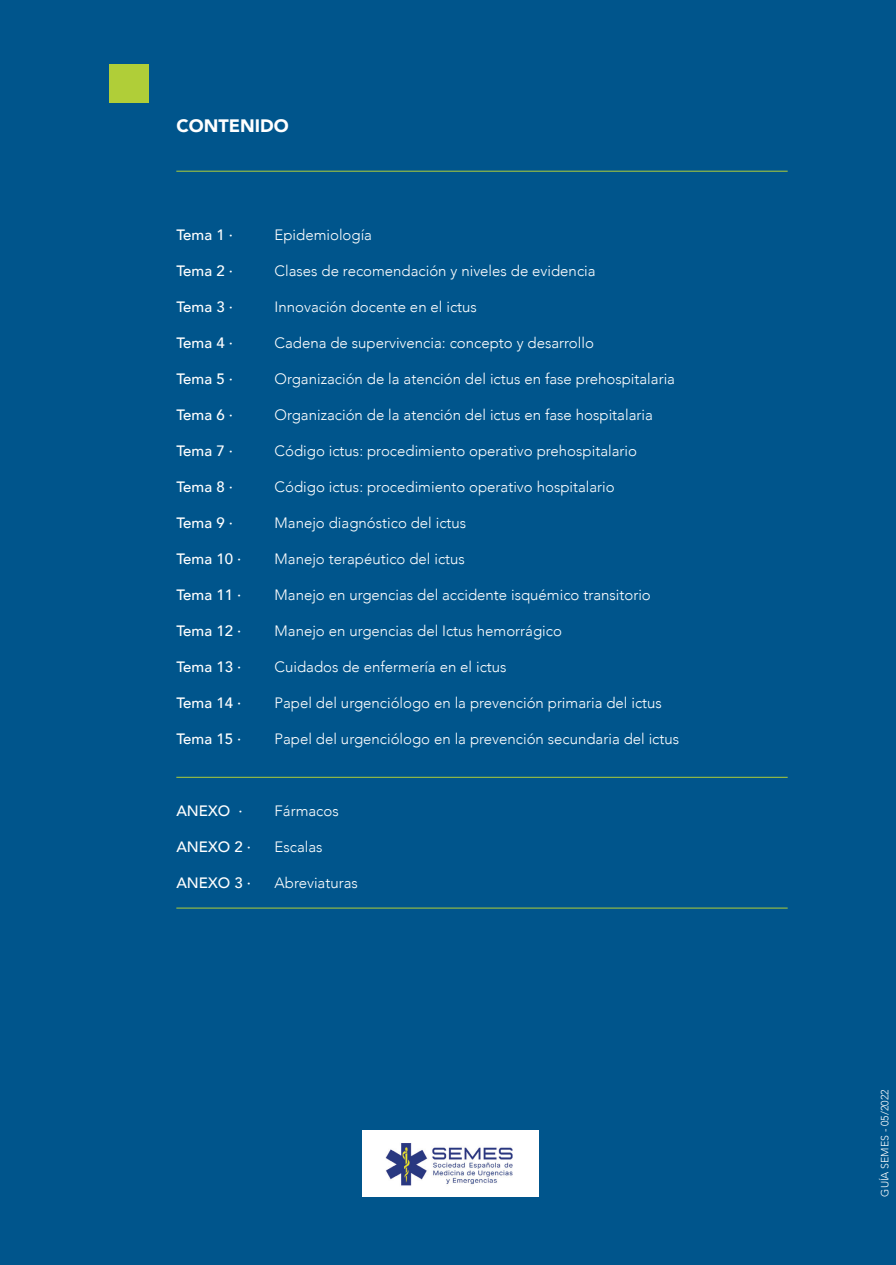
<style>
.page{position:relative;width:896px;height:1265px;background:#00558c}
.page>*{position:absolute;margin:0;border:0;box-sizing:border-box;transform-origin:0 0}
.t1{font:900 18px "Avenir";color:#fff}
.t2{font:300 15px "Avenir";color:#fff}
.t3{font:500 15px "Avenir";color:#fff}
.t4{font:300 10.5px "Avenir";color:#fff}
</style>
<div class="page">
<img style="left:363px;top:1130px;width:175px;height:66px">
<hr style="left:176px;top:777px;width:612px;height:1px;background:#b0ce38">
<hr style="left:176px;top:171px;width:612px;height:1px;background:#b0ce38">
<hr style="left:176px;top:908px;width:612px;height:1px;background:#b0ce38">
<div style="left:109px;top:65px;width:40px;height:38px;background:#b0ce38"></div>
<p class="t1" style="left:176px;top:110px;width:114px">CONTENIDO</p>
<p class="t3" style="left:176px;top:221px;width:58px">Tema 1 ·</p>
<p class="t2" style="left:275px;top:226px;width:99px">Epidemiología</p>
<p class="t3" style="left:176px;top:257px;width:58px">Tema 2 ·</p>
<p class="t2" style="left:275px;top:262px;width:322px">Clases de recomendación y niveles de evidencia</p>
<p class="t3" style="left:176px;top:293px;width:58px">Tema 3 ·</p>
<p class="t2" style="left:275px;top:298px;width:204px">Innovación docente en el ictus</p>
<p class="t3" style="left:176px;top:329px;width:58px">Tema 4 ·</p>
<p class="t2" style="left:275px;top:334px;width:321px">Cadena de supervivencia: concepto y desarrollo</p>
<p class="t3" style="left:176px;top:365px;width:58px">Tema 5 ·</p>
<p class="t2" style="left:275px;top:370px;width:402px">Organización de la atención del ictus en fase prehospitalaria</p>
<p class="t3" style="left:176px;top:401px;width:58px">Tema 6 ·</p>
<p class="t2" style="left:275px;top:406px;width:380px">Organización de la atención del ictus en fase hospitalaria</p>
<p class="t3" style="left:176px;top:437px;width:58px">Tema 7 ·</p>
<p class="t2" style="left:275px;top:442px;width:364px">Código ictus: procedimiento operativo prehospitalario</p>
<p class="t3" style="left:176px;top:473px;width:58px">Tema 8 ·</p>
<p class="t2" style="left:275px;top:478px;width:342px">Código ictus: procedimiento operativo hospitalario</p>
<p class="t3" style="left:176px;top:509px;width:58px">Tema 9 ·</p>
<p class="t2" style="left:275px;top:514px;width:193px">Manejo diagnóstico del ictus</p>
<p class="t3" style="left:176px;top:545px;width:67px">Tema 10 ·</p>
<p class="t2" style="left:275px;top:550px;width:192px">Manejo terapéutico del ictus</p>
<p class="t3" style="left:176px;top:581px;width:67px">Tema 11 ·</p>
<p class="t2" style="left:275px;top:586px;width:378px">Manejo en urgencias del accidente isquémico transitorio</p>
<p class="t3" style="left:176px;top:617px;width:67px">Tema 12 ·</p>
<p class="t2" style="left:275px;top:622px;width:289px">Manejo en urgencias del Ictus hemorrágico</p>
<p class="t3" style="left:176px;top:653px;width:67px">Tema 13 ·</p>
<p class="t2" style="left:275px;top:658px;width:234px">Cuidados de enfermería en el ictus</p>
<p class="t3" style="left:176px;top:689px;width:67px">Tema 14 ·</p>
<p class="t2" style="left:275px;top:694px;width:389px">Papel del urgenciólogo en la prevención primaria del ictus</p>
<p class="t3" style="left:176px;top:725px;width:67px">Tema 15 ·</p>
<p class="t2" style="left:275px;top:730px;width:406px">Papel del urgenciólogo en la prevención secundaria del ictus</p>
<p class="t3" style="left:176px;top:797px;width:68px">ANEXO ·</p>
<p class="t2" style="left:275px;top:802px;width:66px">Fármacos</p>
<p class="t3" style="left:176px;top:833px;width:76px">ANEXO 2 ·</p>
<p class="t2" style="left:275px;top:838px;width:50px">Escalas</p>
<p class="t3" style="left:176px;top:869px;width:76px">ANEXO 3 ·</p>
<p class="t2" style="left:275px;top:874px;width:85px">Abreviaturas</p>
<p class="t4" style="left:879px;top:1196px;width:109px;rotate:-90deg">GUÍA SEMES - 05/2022</p>
</div>
